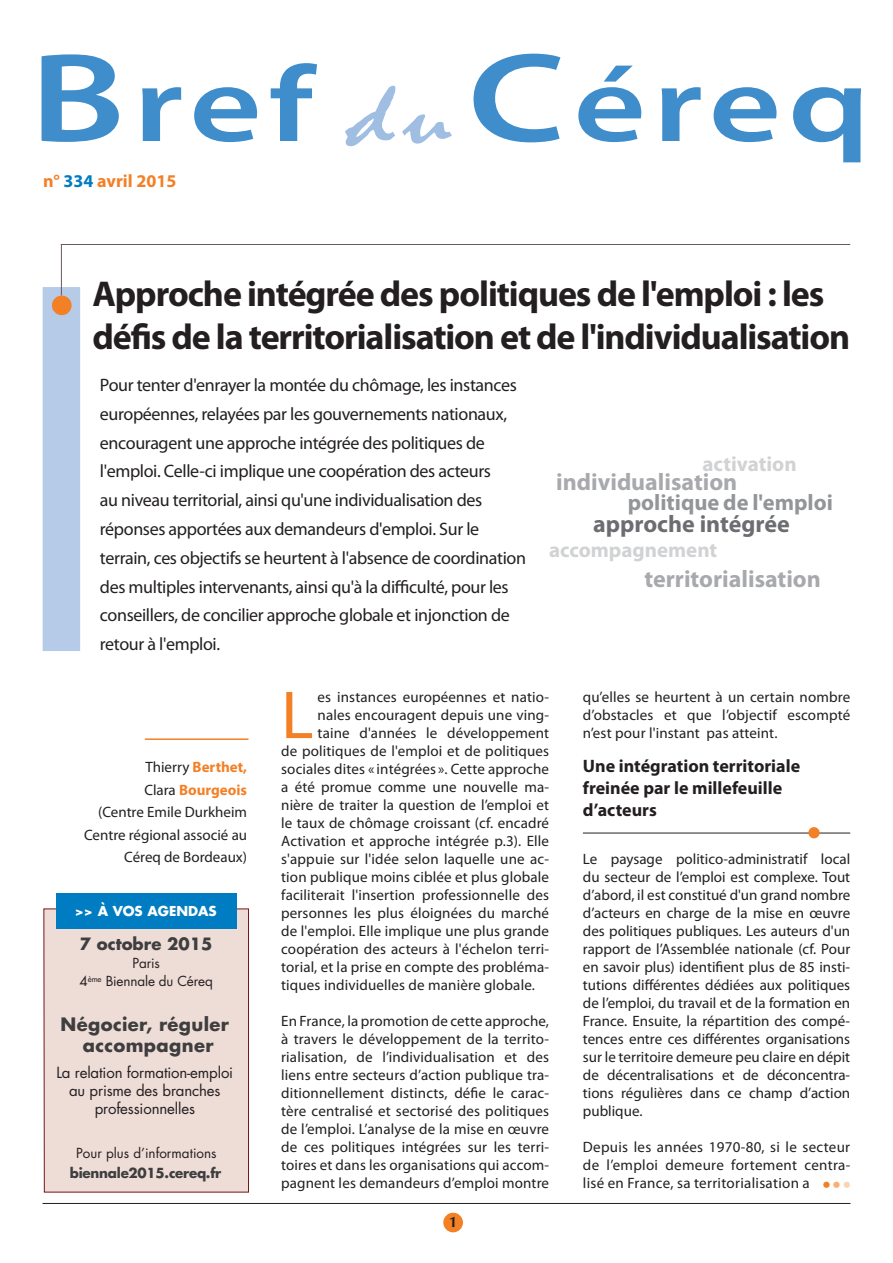
<style>
.page{position:relative;width:893px;height:1263px;background:#fff}
.page>*{position:absolute;margin:0;border:0;box-sizing:border-box;transform-origin:0 0}
.t1{font:600 108px "Myriad Pro";letter-spacing:.05em;color:#3f8dcb;scale:1.3 1}
.t2{font:68.4px "Myriad Pro";color:#f48026}
.t3{font:700 36px/43.2px "Myriad Pro";letter-spacing:-.03em;color:#231f20}
.t4{font:700 24px "Myriad Pro";color:#a8a9ad}
.t5{font:700 24px "Myriad Pro";color:#6c6d70}
.t6{font:700 22.5px "Myriad Pro";color:#939598}
.t7{font:700 21px "Myriad Pro";color:#d1d2d4}
.t8{font:18px/28.8px "Myriad Pro";letter-spacing:-.02em;color:#231f20}
.t9{font:700 18px/21.6px "Myriad Pro";color:#231f20}
.t10{font:700 18px/21px "Futura";letter-spacing:.02em;color:#3e3e3f;text-align:center}
.t11{font:700 18px "Myriad Pro";color:#f48026}
.t12{font:700 16.5px "Futura";color:#3e3e3f}
.t13{font:300 16.5px "Futura";color:#f48026}
.t14{font:15px/18px "Myriad Pro";letter-spacing:.01em;color:#231f20;text-align:justify}
.t15{font:15px/18px "Futura";letter-spacing:-.01em;color:#231f20;text-align:center}
.t16{font:700 15px "Optima";color:#231f20}
.t17{font:13.5px/18px "Futura";color:#231f20;text-align:center}
.t18{font:700 13.5px "Futura";letter-spacing:-.02em;color:#3e3e3f}
.t19{font:700 13.35px "Futura";color:#fff}
.s1{font-size:127.5px}
.s2{font-family:"Mistral";font-weight:400;font-size:90px;color:#a0bde2}
.s3{color:#007cc2}
.s4{font-weight:700;color:#f48026}
.s5{color:#faae74}
.s6{color:#fdd4b2}
</style>
<div class="page">
<hr style="left:145px;top:738px;width:103px;height:2px;background:#f48026">
<div style="left:43px;top:287px;width:37px;height:364px;background:#b6cbe8"></div>
<hr style="left:61px;top:244px;width:1px;height:52px;background:#6c5560">
<div style="left:52px;top:296px;width:20px;height:19px;background:#f48026;border-radius:50%"></div>
<div style="left:443px;top:1213px;width:20px;height:19px;background:#f48026;border-radius:50%"></div>
<hr style="left:43px;top:1203px;width:807px;height:1px;background:#231f20">
<hr style="left:61px;top:244px;width:789px;height:1px;background:#6c5560">
<hr style="left:583px;top:833px;width:267px;height:1px;background:#231f20">
<div style="left:808px;top:827px;width:12px;height:11px;background:#f48026;border-radius:50%"></div>
<div style="left:43px;top:908px;width:206px;height:284px;background:#eedcd7"></div>
<div style="left:56px;top:893px;width:181px;height:35px;background:#007cc2"></div>
<h1 class="t1" style="left:30px;top:36px;width:648px"><span class="s1">B</span>ref <span class="s2">du</span><span class="s1">C</span>éreq</h1>
<p class="t11" style="left:43px;top:169px;width:135px">n° <span class="s3">334</span> avril 2015</p>
<h3 class="t3" style="left:92px;top:271px;width:759px">Approche intégrée des politiques de l'emploi : les défis de la territorialisation et de l'individualisation</h3>
<p class="t8" style="left:100px;top:370px;width:428px">Pour tenter d'enrayer la montée du chômage, les instances européennes, relayées par les gouvernements nationaux, encouragent une approche intégrée des politiques de l'emploi. Celle-ci implique une coopération des acteurs<br>au niveau territorial, ainsi qu'une individualisation des réponses apportées aux demandeurs d'emploi. Sur le terrain, ces objectifs se heurtent à l'absence de coordination des multiples intervenants, ainsi qu'à la difficulté, pour les conseillers, de concilier approche globale et injonction de retour à l'emploi.</p>
<h3 class="t7" style="left:702px;top:450px;width:96px">activation</h3>
<h3 class="t4" style="left:556px;top:466px;width:183px">individualisation</h3>
<h3 class="t6" style="left:628px;top:487px;width:207px">politique de l'emploi</h3>
<h3 class="t5" style="left:593px;top:508px;width:198px">approche intégrée</h3>
<h3 class="t7" style="left:549px;top:536px;width:170px">accompagnement</h3>
<h3 class="t4" style="left:644px;top:563px;width:178px">territorialisation</h3>
<p class="t14" style="left:84px;top:756px;width:165px;line-height:22.5px;text-align:right">Thierry <span class="s4">Berthet,<br></span>Clara <span class="s4">Bourgeois<br></span>(Centre Emile Durkheim<br>Centre régional associé au<br>Céreq de Bordeaux)</p>
<p class="t19" style="left:75px;top:902px;width:144px">&gt;&gt; À VOS AGENDAS</p>
<p class="t12" style="left:80px;top:933px;width:134px">7 octobre 2015</p>
<p class="t17" style="left:79px;top:954px;width:135px">Paris<br>4<sup>ème</sup> Biennale du Céreq</p>
<p class="t10" style="left:61px;top:1013px;width:170px">Négocier, réguler accompagner</p>
<p class="t15" style="left:56px;top:1063px;width:178px">La relation formation-emploi au prisme des branches professionnelles</p>
<p class="t17" style="left:76px;top:1143px;width:142px">Pour plus d’informations</p>
<p class="t18" style="left:70px;top:1163px;width:153px">biennale2015.cereq.fr</p>
<h2 class="t2" style="left:281px;top:673px;width:34px">L</h2>
<p class="t14" style="left:318px;top:688px;width:233px">es instances européennes et natio-</p>
<p class="t14" style="left:318px;top:706px;width:233px">nales encouragent depuis une ving-</p>
<p class="t14" style="left:318px;top:724px;width:233px">taine d'années le développement</p>
<p class="t14" style="left:281px;top:742px;width:269px">de politiques de l'emploi et de politiques</p>
<p class="t14" style="left:281px;top:760px;width:269px">sociales dites « intégrées ». Cette approche</p>
<p class="t14" style="left:281px;top:778px;width:269px">a été promue comme une nouvelle ma-</p>
<p class="t14" style="left:281px;top:796px;width:269px">nière de traiter la question de l’emploi et</p>
<p class="t14" style="left:281px;top:814px;width:269px">le taux de chômage croissant (cf. encadré</p>
<p class="t14" style="left:281px;top:832px;width:269px">Activation et approche intégrée p.3). Elle</p>
<p class="t14" style="left:281px;top:850px;width:269px">s'appuie sur l'idée selon laquelle une ac-</p>
<p class="t14" style="left:281px;top:868px;width:269px">tion publique moins ciblée et plus globale</p>
<p class="t14" style="left:281px;top:886px;width:269px">faciliterait l'insertion professionnelle des</p>
<p class="t14" style="left:281px;top:904px;width:269px">personnes les plus éloignées du marché</p>
<p class="t14" style="left:281px;top:922px;width:269px">de l'emploi. Elle implique une plus grande</p>
<p class="t14" style="left:281px;top:940px;width:269px">coopération des acteurs à l'échelon terri-</p>
<p class="t14" style="left:281px;top:958px;width:269px">torial, et la prise en compte des probléma-</p>
<p class="t14" style="left:281px;top:976px;width:255px">tiques individuelles de manière globale.</p>
<p class="t14" style="left:281px;top:1012px;width:269px">En France, la promotion de cette approche, à travers le développement de la territo&shy;rialisation, de l’individualisation et des liens entre secteurs d’action publique tra&shy;ditionnellement distincts, défie le carac&shy;tère centralisé et sectorisé des politiques de l’emploi. L’analyse de la mise en œuvre de ces politiques intégrées sur les terri&shy;toires et dans les organisations qui accom&shy;pagnent les demandeurs d’emploi montre</p>
<p class="t16" style="left:449px;top:1213px;width:10px">1</p>
<p class="t14" style="left:583px;top:688px;width:269px">qu’elles se heurtent à un certain nombre d’obstacles et que l’objectif escompté n’est pour l'instant pas atteint.</p>
<p class="t9" style="left:583px;top:755px;width:219px">Une intégration territoriale freinée par le millefeuille d’acteurs</p>
<p class="t14" style="left:583px;top:850px;width:269px">Le paysage politico-administratif local du secteur de l’emploi est complexe. Tout d’abord, il est constitué d'un grand nombre d’acteurs en charge de la mise en œuvre des politiques publiques. Les auteurs d'un rapport de l’Assemblée nationale (cf. Pour en savoir plus) identifient plus de 85 insti&shy;tutions différentes dédiées aux politiques de l’emploi, du travail et de la formation en France. Ensuite, la répartition des compé&shy;tences entre ces différentes organisations sur le territoire demeure peu claire en dépit de décentralisations et de déconcentra&shy;tions régulières dans ce champ d’action publique.</p>
<p class="t14" style="left:583px;top:1138px;width:269px">Depuis les années 1970-80, si le secteur de l’emploi demeure fortement centra&shy;lisé en France, sa territorialisation a</p>
<p class="t13" style="left:821px;top:1174px;width:32px">•<span class="s5">•</span><span class="s6">•</span></p>
</div>
